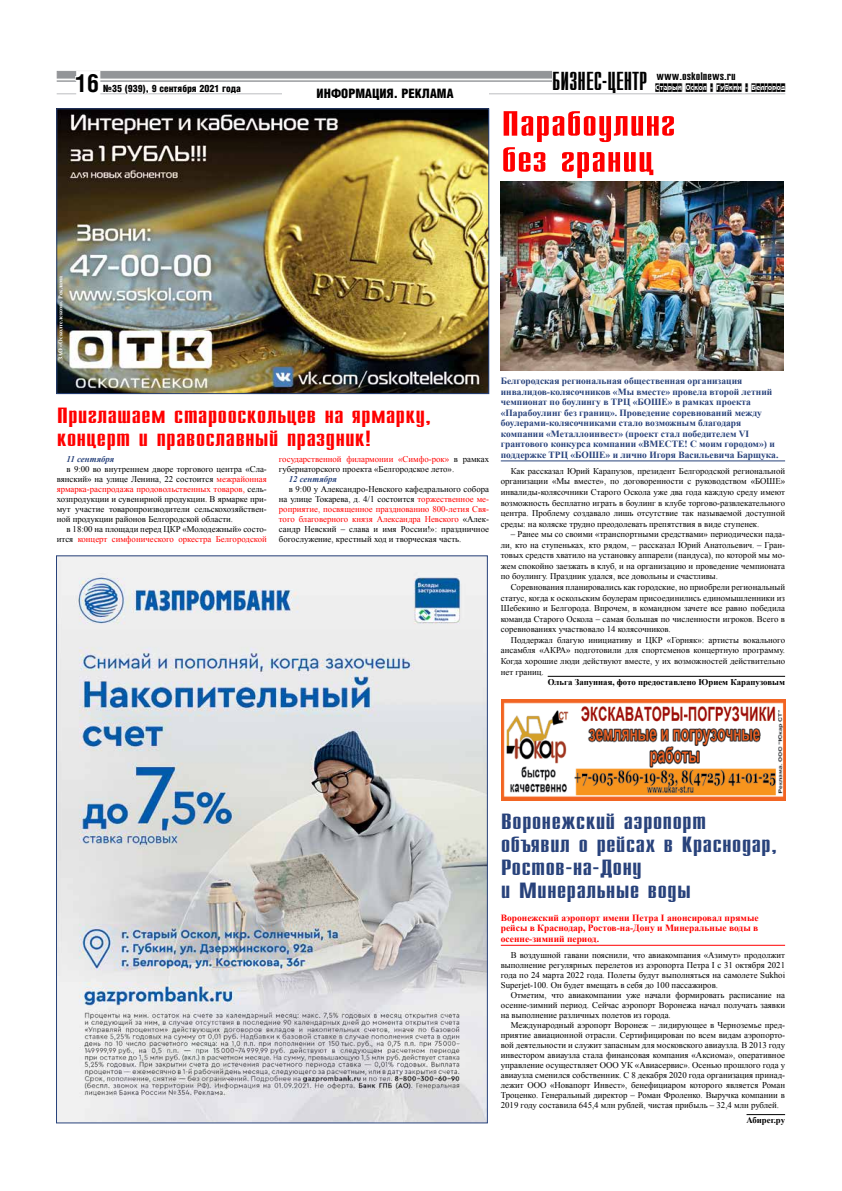
<style>
.page{position:relative;width:842px;height:1191px;background:#fff}
.page>*{position:absolute;margin:0;border:0;box-sizing:border-box;transform-origin:0 0}
.t1{font:35px/36px "Compact C";color:#f00;scale:1.6 1}
.t2{font:26px "Compact C";color:#000}
.t3{font:700 25px "Helios Cond";color:#000}
.t4{font:22px/23px "Compact C";color:#28427b;scale:1.6 1}
.t5{font:22px/23px "Compact C";color:#f00;scale:1.6 1}
.t6{font:900 13px "Helios Cond";color:#000}
.t7{font:11px "Compact C";color:#000;scale:1.5 1}
.t8{font:900 10px "Helios Cond";color:#000}
.t9{font:700 9.5px/10.5px "Times New Roman";color:#28427b}
.t10{font:700 9.5px/10.5px "Times New Roman";color:#f00;text-align:justify}
.t11{font:8.8px/10px "Times New Roman";color:#000;text-align:justify}
.t12{font:700 8.8px "Times New Roman";color:#000}
.t13{font:italic 700 8.8px "Times New Roman";color:#28427b}
.t14{font:7px "Adver Gothic Cameo C";letter-spacing:.1em;color:#000;scale:.8 1}
.t15{font:700 6px "Times New Roman";color:#fff}
.s1{color:#f00}
</style>
<div class="page">
<div style="left:57px;top:71px;width:728px;height:7px;background:#939598"></div>
<hr style="left:57px;top:78px;width:728px;height:1px;background:#bcbec0">
<hr style="left:57px;top:80px;width:728px;height:1px;background:#bcbec0">
<hr style="left:57px;top:81px;width:728px;height:1px;background:#a7a9ac">
<hr style="left:57px;top:93px;width:728px;height:1px;background:#bcbec0">
<div style="left:76px;top:71px;width:24px;height:25px;background:#fff"></div>
<div style="left:552px;top:71px;width:234px;height:22px;background:#fff"></div>
<svg style="left:654px;top:93px;width:132px;height:1px"></svg>
<svg style="left:74px;top:72px;width:169px;height:24px"></svg>
<div style="left:282px;top:87px;width:206px;height:15px;background:#fff"></div>
<img style="left:502px;top:700px;width:283px;height:100px">
<hr style="left:501px;top:460px;width:284px;height:1px;background:#28427b">
<hr style="left:548px;top:676px;width:237px;height:1px;background:#000">
<img style="left:500px;top:182px;width:284px;height:189px">
<hr style="left:501px;top:944px;width:284px;height:1px;background:#f00">
<hr style="left:746px;top:1114px;width:39px;height:1px;background:#000">
<img style="left:58px;top:557px;width:428px;height:564px">
<img style="left:59px;top:111px;width:428px;height:281px">
<div style="left:57px;top:109px;width:432px;height:285px;border:1px solid #28427b"></div>
<h3 class="t3" style="left:75px;top:69px;width:25px">16</h3>
<p class="t8" style="left:103px;top:83px;width:139px">№35 (939), 9 сентября 2021 года</p>
<h3 class="t6" style="left:317px;top:87px;width:139px">ИНФОРМАЦИЯ. РЕКЛАМА</h3>
<h2 class="t2" style="left:552px;top:68px;width:96px">БИЗНЕС-ЦЕНТР</h2>
<p class="t14" style="left:656px;top:83px;width:164px">Старый Оскол - Губкин - Белгород</p>
<p class="t7" style="left:656px;top:70px;width:54px">www.oskolnews.ru</p>
<h1 class="t1" style="left:501px;top:107px;width:110px">Парабоулинг без границ</h1>
<p class="t15" style="left:56px;top:360px;width:86px;rotate:-90deg">ЗАО «Осколтелеком». Реклама</p>
<h3 class="t5" style="left:57px;top:404px;width:235px">Приглашаем старооскольцев на ярмарку, концерт и православный праздник!</h3>
<p class="t13" style="left:67px;top:453px;width:49px">11 сентября</p>
<p class="t11" style="left:57px;top:464px;width:212px;text-indent:10px">в 9:00 во внутреннем дворе торгового центра «Сла&shy;вянский» на улице Ленина, 22 состоится <span class="s1">межрайонная ярмарка-распродажа продовольственных товаров,</span> сель&shy;хозпродукции и сувенирной продукции. В ярмарке при&shy;мут участие товаропроизводители сельскохозяйствен&shy;ной продукции районов Белгородской области.</p>
<p class="t11" style="left:57px;top:524px;width:212px;text-align:right">в 18:00 на площади перед ЦКР «Молодежный» состо&shy;ится <span class="s1">концерт симфонического оркестра Белгородской</span></p>
<p class="t11" style="left:279px;top:454px;width:212px"><span class="s1">государственной филармонии «Симфо-рок»</span> в рамках губернаторского проекта «Белгородское лето».</p>
<p class="t13" style="left:289px;top:473px;width:50px">12 сентября</p>
<p class="t11" style="left:279px;top:484px;width:212px;text-indent:10px">в 9:00 у Александро-Невского кафедрального собора на улице Токарева, д. 4/1 состоится <span class="s1">торжественное ме&shy;роприятие, посвященное празднованию 800-летия Свя&shy;того благоверного князя Александра Невского</span> «Алек&shy;сандр Невский – слава и имя России!»: праздничное богослужение, крестный ход и творческая часть.</p>
<p class="t9" style="left:501px;top:375px;width:279px">Белгородская региональная общественная организация инвалидов-колясочников «Мы вместе» провела второй летний чемпионат по боулингу в ТРЦ «БОШЕ» в рамках проекта «Парабоулинг без границ». Проведение соревнований между боулерами-колясочниками стало возможным благодаря компании «Металлоинвест» (проект стал победителем VI грантового конкурса компании «ВМЕСТЕ! С моим городом») и поддержке ТРЦ «БОШЕ» и лично Игоря Васильевича Барщука.</p>
<p class="t11" style="left:501px;top:465px;width:286px;line-height:10.6px;text-indent:10px">Как рассказал Юрий Карапузов, президент Белгородской региональной организации «Мы вместе», по договоренности с руководством «БОШЕ» инвалиды-колясочники Старого Оскола уже два года каждую среду имеют возможность бесплатно играть в боулинг в клубе торгово-развлекательного центра. Проблему создавало лишь отсутствие так называемой доступной среды: на коляске трудно преодолевать препятствия в виде ступенек.</p>
<p class="t11" style="left:501px;top:529px;width:286px;line-height:10.6px;text-indent:10px">– Ранее мы со своими «транспортными средствами» периодически пада&shy;ли, кто на ступеньках, кто рядом, – рассказал Юрий Анатольевич. – Гран&shy;товых средств хватило на установку аппарели (пандуса), по которой мы мо&shy;жем спокойно заезжать в клуб, и на организацию и проведение чемпионата по боулингу. Праздник удался, все довольны и счастливы.</p>
<p class="t11" style="left:501px;top:581px;width:286px;line-height:10.6px;text-indent:10px">Соревнования планировались как городские, но приобрели региональный статус, когда к оскольским боулерам присоединились единомышленники из Шебекино и Белгорода. Впрочем, в командном зачете все равно победила команда Старого Оскола – самая большая по численности игроков. Всего в соревнованиях участвовало 14 колясочников.</p>
<p class="t11" style="left:501px;top:634px;width:286px;line-height:10.6px;text-indent:10px">Поддержал благую инициативу и ЦКР «Горняк»: артисты вокального ансамбля «АКРА» подготовили для спортсменов концертную программу.<br>Когда хорошие люди действуют вместе, у их возможностей действительно нет границ.</p>
<p class="t12" style="left:548px;top:676px;width:239px">Ольга Запунная, фото предоставлено Юрием Карапузовым</p>
<h3 class="t4" style="left:501px;top:811px;width:174px">Воронежский аэропорт объявил о рейсах в Краснодар,<br>Ростов-на-Дону<br>и Минеральные воды</h3>
<p class="t10" style="left:501px;top:912px;width:259px">Воронежский аэропорт имени Петра I анонсировал прямые рейсы в Краснодар, Ростов-на-Дону и Минеральные воды в осенне-зимний период.</p>
<p class="t11" style="left:501px;top:949px;width:286px;text-indent:10px">В воздушной гавани пояснили, что авиакомпания «Азимут» продолжит выполнение регулярных перелетов из аэропорта Петра I с 31 октября 2021 года по 24 марта 2022 года. Полеты будут выполняться на самолете Sukhoi Superjet-100. Он будет вмещать в себя до 100 пассажиров.</p>
<p class="t11" style="left:501px;top:989px;width:286px;text-indent:10px">Отметим, что авиакомпании уже начали формировать расписание на осенне-зимний период. Сейчас аэропорт Воронежа начал получать заявки на выполнение различных полетов из города.</p>
<p class="t11" style="left:501px;top:1019px;width:286px;text-indent:10px">Международный аэропорт Воронеж – лидирующее в Черноземье пред&shy;приятие авиационной отрасли. Сертифицирован по всем видам аэропорто&shy;вой деятельности и служит запасным для московского авиаузла. В 2013 году инвестором авиаузла стала финансовая компания «Аксиома», оперативное управление осуществляет ООО УК «Авиасервис». Осенью прошлого года у авиаузла сменился собственник. С 8 декабря 2020 года организация принад&shy;лежит ООО «Новапорт Инвест», бенефициаром которого является Роман Троценко. Генеральный директор – Роман Фроленко. Выручка компании в 2019 году составила 645,4 млн рублей, чистая прибыль – 32,4 млн рублей.</p>
<p class="t12" style="left:746px;top:1114px;width:40px">Абирег.ру</p>
</div>
